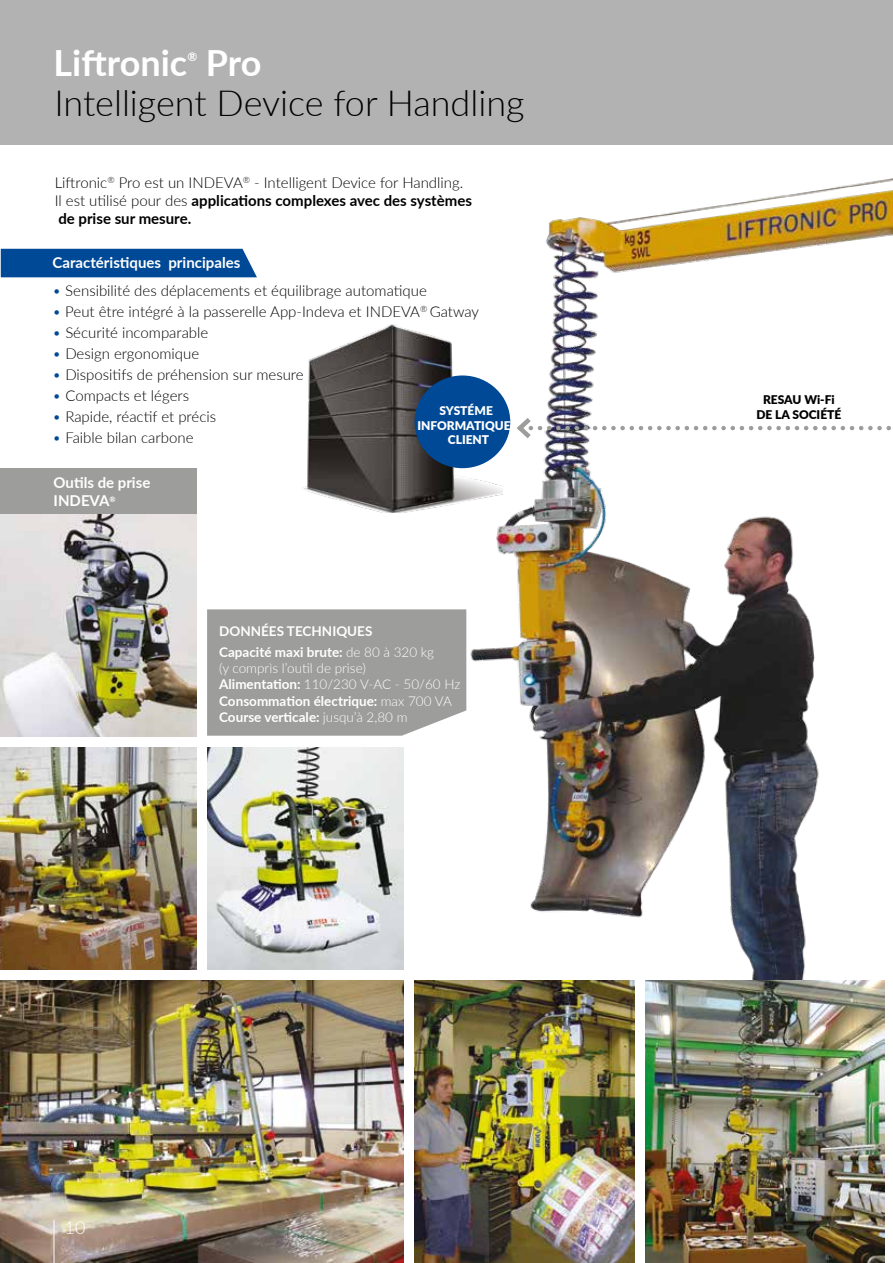
<style>
.page{position:relative;width:893px;height:1263px;background:#fff}
.page>*{position:absolute;margin:0;border:0;box-sizing:border-box;transform-origin:0 0}
.t1{font:300 36px "Lato";color:#000}
.t2{font:700 36px "Lato";color:#fff}
.t3{font:300 18px "Lato";color:#fff}
.t4{font:300 15px/18px "Lato";color:#000}
.t5{font:700 15px/18px "Lato";color:#fff}
.t6{font:300 13.5px/16.2px "Lato";color:#fff}
.t7{font:700 13.5px/21px "Lato";color:#fff}
.t8{font:900 12px "Lato";color:#fff}
.t9{font:900 12px/14.4px "Lato";color:#000;text-align:center}
.t10{font:700 12px "Lato";color:#fff}
.s1{font-weight:700}
.s2{color:#004996}
.s3{font-weight:300}
</style>
<div class="page">
<div style="left:1px;top:249px;width:256px;height:28px;background:#004996"></div>
<div style="left:0;top:0;width:893px;height:145px;background:#b2b2b2"></div>
<img style="left:281px;top:178px;width:612px;height:945px">
<div style="left:207px;top:609px;width:259px;height:127px;background:#9d9d9c"></div>
<div style="left:0;top:468px;width:196px;height:46px;background:#9d9d9c"></div>
<img style="left:302px;top:314px;width:201px;height:199px">
<img style="left:0;top:980px;width:404px;height:283px">
<img style="left:414px;top:980px;width:221px;height:283px">
<img style="left:646px;top:980px;width:239px;height:283px">
<hr style="left:54px;top:1219px;width:1px;height:44px;background:#fff">
<img style="left:0;top:514px;width:196px;height:222px">
<img style="left:0;top:747px;width:196px;height:222px">
<img style="left:207px;top:747px;width:197px;height:222px">
<div style="left:415px;top:375px;width:95px;height:93px;background:#004996;border-radius:50%"></div>
<svg style="left:513px;top:413px;width:380px;height:30px"></svg>
<h1 class="t2" style="left:54px;top:36px;width:135px">Liftronic</h1>
<p class="t10" style="left:187px;top:48px;width:11px">®</p>
<h1 class="t2" style="left:206px;top:36px;width:57px">Pro</h1>
<h1 class="t1" style="left:54px;top:78px;width:472px">Intelligent Device for Handling</h1>
<p class="t4" style="left:55px;top:173px;width:419px">Liftronic<sup>®</sup> Pro est un INDEVA<sup>®</sup> - Intelligent Device for Handling.<br>Il est utilisé pour des <span class="s1">applications complexes avec des systèmes de prise sur mesure.</span></p>
<p class="t5" style="left:53px;top:253px;width:189px">Caractéristiques principales</p>
<p class="t4" style="left:53px;top:281px;width:376px"><span class="s2">•</span> Sensibilité des déplacements et équilibrage automatique</p>
<p class="t4" style="left:53px;top:302px;width:428px"><span class="s2">•</span> Peut être intégré à la passerelle App-Indeva et INDEVA<sup>®</sup> Gatway</p>
<p class="t4" style="left:53px;top:323px;width:157px"><span class="s2">•</span> Sécurité incomparable</p>
<p class="t4" style="left:53px;top:344px;width:148px"><span class="s2">•</span> Design ergonomique</p>
<p class="t4" style="left:53px;top:365px;width:253px"><span class="s2">•</span> Dispositifs de préhension sur mesure</p>
<p class="t4" style="left:53px;top:386px;width:138px"><span class="s2">•</span> Compacts et légers</p>
<p class="t4" style="left:53px;top:407px;width:165px"><span class="s2">•</span> Rapide, réactif et précis</p>
<p class="t4" style="left:53px;top:428px;width:142px"><span class="s2">•</span> Faible bilan carbone</p>
<p class="t8" style="left:440px;top:402px;width:55px">SYSTÉME</p>
<p class="t8" style="left:417px;top:416px;width:95px">INFORMATIQUE</p>
<p class="t8" style="left:448px;top:431px;width:43px">CLIENT</p>
<p class="t5" style="left:54px;top:473px;width:98px">Outils de prise<br>INDEVA<sup>®</sup></p>
<p class="t7" style="left:219px;top:620px;width:216px">DONNÉES TECHNIQUES<br>Capacité maxi brute: <span class="s3">de 80 à 320 kg</span></p>
<p class="t6" style="left:219px;top:660px;width:243px">(y comprìs l’outil de prise)<br><span class="s1">Alimentation:</span> 110/230 V-AC - 50/60 Hz <span class="s1">Consommation électrique:</span> max 700 VA <span class="s1">Course verticale:</span> jusqu’à 2,80 m</p>
<p class="t3" style="left:65px;top:1215px;width:22px">10</p>
<p class="t9" style="left:756px;top:392px;width:87px">RESAU Wi-Fi<br>DE LA SOCIÉTÉ</p>
</div>
